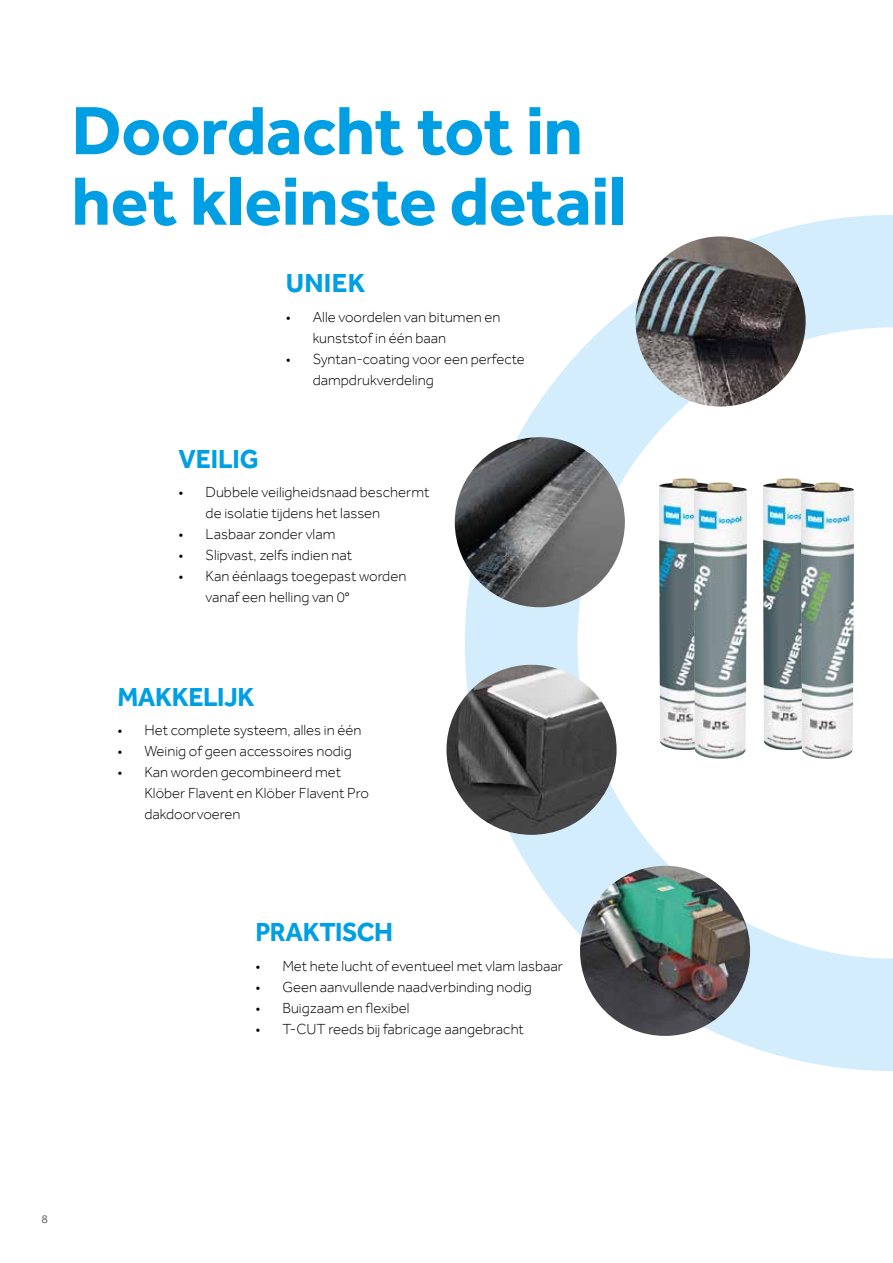
<style>
.page{position:relative;width:893px;height:1263px;background:#fff}
.page>*{position:absolute;margin:0;border:0;box-sizing:border-box;transform-origin:0 0}
.t1{font:700 70.5px/70.5px "Effra";letter-spacing:-.01em;color:#009fe3}
.t2{font:700 27px "Effra";letter-spacing:-.015em;color:#009fe3}
.t3{font:300 15px/21px "Effra";color:#000}
.t4{font:12px "Effra";color:#706f6f}
</style>
<div class="page">
<svg style="left:465px;top:215px;width:428px;height:856px"></svg>
<img style="left:659px;top:478px;width:52px;height:272px">
<img style="left:694px;top:482px;width:53px;height:277px">
<img style="left:763px;top:478px;width:52px;height:272px">
<img style="left:635px;top:236px;width:171px;height:170px;border-radius:85px">
<img style="left:580px;top:866px;width:170px;height:170px;border-radius:85px">
<img style="left:455px;top:437px;width:170px;height:170px;border-radius:85px">
<img style="left:801px;top:482px;width:53px;height:277px">
<img style="left:446px;top:665px;width:171px;height:170px;border-radius:85px">
<h1 class="t1" style="left:71px;top:94px;width:556px">Doordacht tot in het kleinste detail</h1>
<h2 class="t2" style="left:286px;top:267px;width:81px">UNIEK</h2>
<p class="t3" style="left:313px;top:306px;width:189px;text-indent:-27px">• Alle voordelen van bitumen en kunststof in één baan</p>
<p class="t3" style="left:313px;top:348px;width:213px;text-indent:-27px">• Syntan-coating voor een perfecte dampdrukverdeling</p>
<h2 class="t2" style="left:179px;top:442px;width:82px">VEILIG</h2>
<p class="t3" style="left:206px;top:481px;width:225px;text-indent:-27px">• Dubbele veiligheidsnaad beschermt de isolatie tijdens het lassen</p>
<p class="t3" style="left:179px;top:523px;width:158px">• Lasbaar zonder vlam</p>
<p class="t3" style="left:179px;top:544px;width:175px">• Slipvast, zelfs indien nat</p>
<p class="t3" style="left:206px;top:565px;width:202px;text-indent:-27px">• Kan éénlaags toegepast worden vanaf een helling van 0°</p>
<h2 class="t2" style="left:117px;top:680px;width:139px">MAKKELIJK</h2>
<p class="t3" style="left:117px;top:720px;width:246px">• Het complete systeem, alles in één</p>
<p class="t3" style="left:117px;top:741px;width:236px">• Weinig of geen accessoires nodig</p>
<p class="t3" style="left:144px;top:762px;width:226px;text-indent:-27px">• Kan worden gecombineerd met<br>Klöber Flavent en Klöber Flavent Pro dakdoorvoeren</p>
<h2 class="t2" style="left:255px;top:916px;width:139px">PRAKTISCH</h2>
<p class="t3" style="left:255px;top:955px;width:309px">• Met hete lucht of eventueel met vlam lasbaar</p>
<p class="t3" style="left:255px;top:976px;width:278px">• Geen aanvullende naadverbinding nodig</p>
<p class="t3" style="left:255px;top:997px;width:156px">• Buigzaam en flexibel</p>
<p class="t3" style="left:255px;top:1018px;width:270px">• T-CUT reeds bij fabricage aangebracht</p>
<p class="t4" style="left:41px;top:1212px;width:8px">8</p>
</div>
